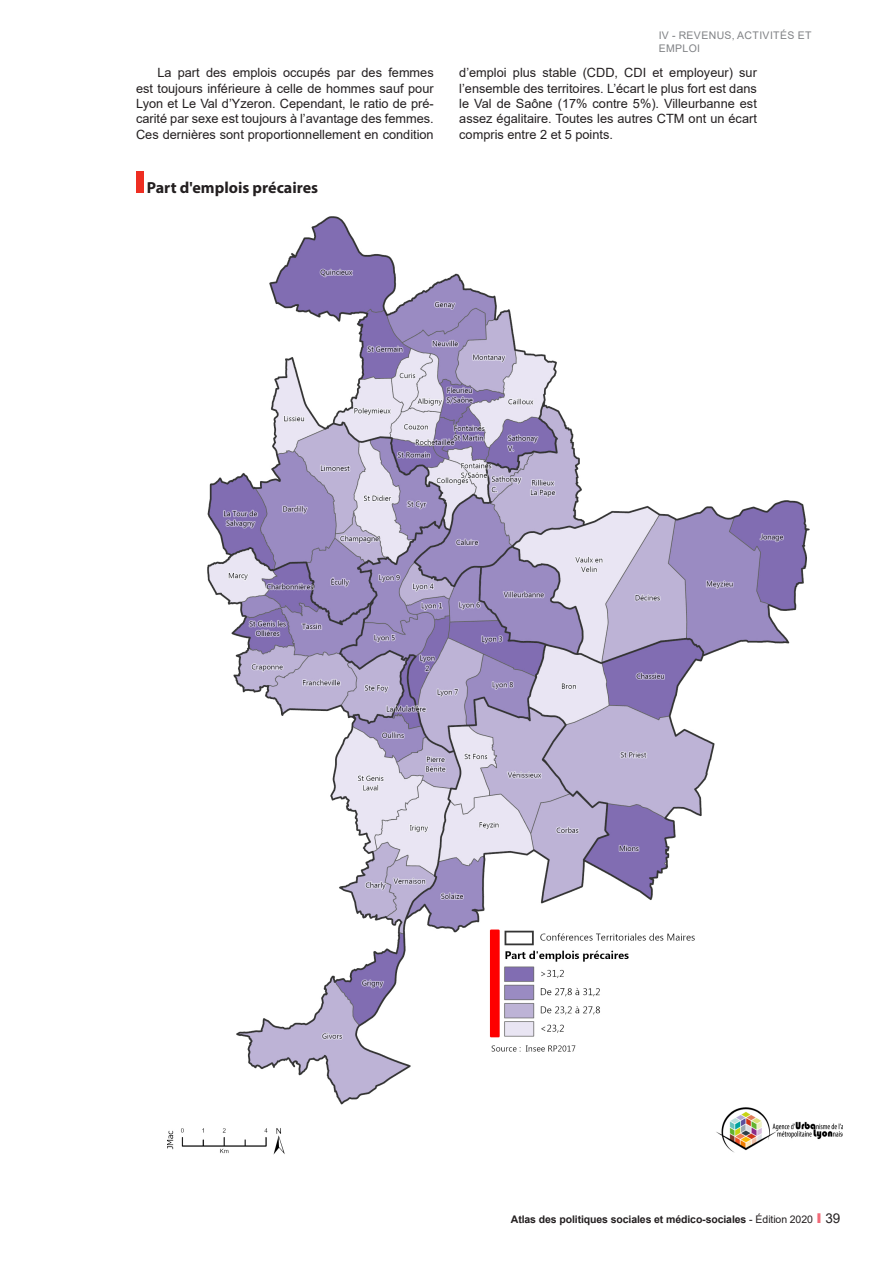
<style>
.page{position:relative;width:893px;height:1263px;background:#fff}
.page>*{position:absolute;margin:0;border:0;box-sizing:border-box;transform-origin:0 0}
._8_TITRE_CARTE_3_4pa{font:700 16.05px "Myriad Pro";color:#231f20}
._5_TEXTE_COURANT{font:12.75px/15.3px "Arial";color:#231f20;text-align:justify}
.t1{font:700 10.5px "Arial";letter-spacing:-.01em;color:#231f20}
.t2{font:10.5px/12.6px "Arial";letter-spacing:.035em;color:#808285}
.s1{font-weight:400}
.s2{font-weight:900;font-size:13.5px;color:#f16a78}
.s3{font-weight:400;font-size:13.5px}
</style>
<div class="page">
<div style="left:136px;top:171px;width:7px;height:22px;background:#ee2e22"></div>
<img style="left:167px;top:216px;width:675px;height:939px">
<p class="t2" style="left:659px;top:29px;width:154px">IV - REVENUS, ACTIVITÉS ET<br>EMPLOI</p>
<p class="_5_TEXTE_COURANT" style="left:136px;top:65px;width:299px;text-indent:21px">La part des emplois occupés par des femmes est toujours inférieure à celle de hommes sauf pour Lyon et Le Val d’Yzeron. Cependant, le ratio de pré&shy;carité par sexe est toujours à l’avantage des femmes.<br>Ces dernières sont proportionnellement en condition</p>
<p class="_5_TEXTE_COURANT" style="left:459px;top:65px;width:299px">d’emploi plus stable (CDD, CDI et employeur) sur l’ensemble des territoires. L’écart le plus fort est dans le Val de Saône (17% contre 5%). Villeurbanne est assez égalitaire. Toutes les autres CTM ont un écart compris entre 2 et 5 points.</p>
<p class="_8_TITRE_CARTE_3_4pa" style="left:147px;top:177px;width:173px">Part d'emplois précaires</p>
<p class="t1" style="left:511px;top:1212px;width:331px">Atlas des politiques sociales et médico-sociales <span class="s1">- Édition 2020</span> <span class="s2">I</span> <span class="s3">39</span></p>
</div>
